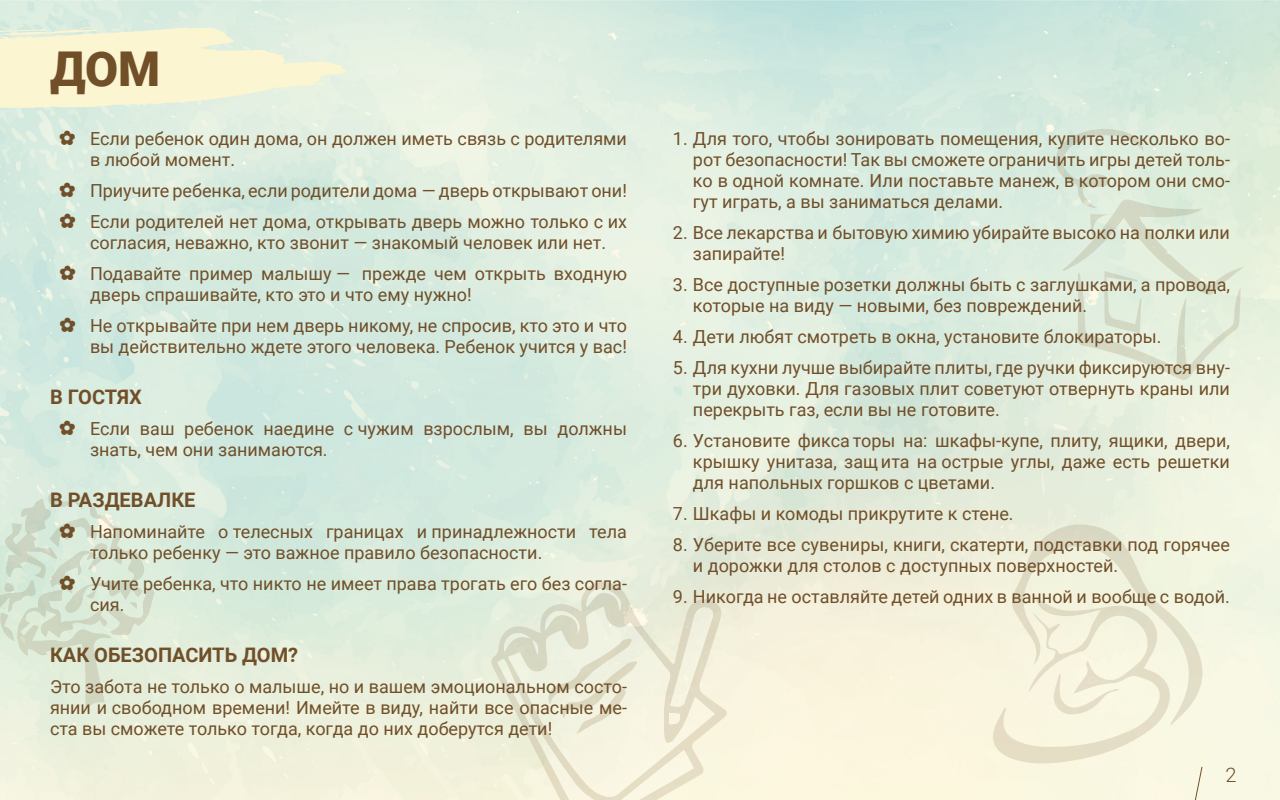
<style>
.page{position:relative;width:1280px;height:800px;background:#fff}
.page>*{position:absolute;margin:0;border:0;box-sizing:border-box;transform-origin:0 0}
.t1{font:900 48px "Roboto";color:#704f29}
.t2{font:700 20px "Roboto";color:#704f29}
.t3{font:300 20px "Roboto";color:#704f29}
.t4{font:18px/21px "Roboto";color:#704f29}
.s1{font-family:"Efon"}
</style>
<div class="page">
<svg style="left:990px;top:524px;width:217px;height:276px;background:#f1f0da"></svg>
<svg style="left:0;top:492px;width:155px;height:216px;background:#d9e6d4"></svg>
<svg style="left:490px;top:580px;width:238px;height:220px;background:#edeeda"></svg>
<svg style="left:498px;top:587px;width:217px;height:213px;background:#ebebd7"></svg>
<svg style="left:1056px;top:126px;width:188px;height:255px;background:#deebd9"></svg>
<svg style="left:0;top:27px;width:347px;height:81px;background:#f3f3d5"></svg>
<h1 class="t1" style="left:50px;top:35px;width:112px">ДОМ</h1>
<p class="t4" style="left:90px;top:128px;width:539px;text-indent:-30px"><span class="s1">"</span> Если ребенок один дома, он должен иметь связь с родителями в любой момент.</p>
<p class="t4" style="left:60px;top:175px;width:569px;line-height:31px"><span class="s1">"</span> Приучите ребенка, если родители дома — дверь открывают они! <span class="s1">"</span> Если родителей нет дома, открывать дверь можно только с их</p>
<p class="t4" style="left:60px;top:227px;width:569px;line-height:31px;text-align:center">согласия, неважно, кто звонит — знакомый человек или нет.<br><span class="s1">"</span> Подавайте пример малышу — прежде чем открыть входную</p>
<p class="t4" style="left:60px;top:279px;width:568px;line-height:31px;text-indent:30px">дверь спрашивайте, кто это и что ему нужно!<br><span class="s1">"</span> Не открывайте при нем дверь никому, не спросив, кто это и что</p>
<p class="t4" style="left:90px;top:336px;width:538px">вы действительно ждете этого человека. Ребенок учится у вас!</p>
<p class="t2" style="left:50px;top:383px;width:93px">В ГОСТЯХ</p>
<p class="t4" style="left:90px;top:418px;width:538px;text-indent:-30px"><span class="s1">"</span> Если ваш ребенок наедине с чужим взрослым, вы должны знать, чем они занимаются.</p>
<p class="t2" style="left:50px;top:486px;width:147px">В РАЗДЕВАЛКЕ</p>
<p class="t4" style="left:90px;top:521px;width:539px;text-indent:-30px"><span class="s1">"</span> Напоминайте о телесных границах и принадлежности тела только ребенку — это важное правило безопасности.</p>
<p class="t4" style="left:90px;top:573px;width:539px;text-indent:-30px"><span class="s1">"</span> Учите ребенка, что никто не имеет права трогать его без согла&shy;сия.</p>
<p class="t2" style="left:50px;top:641px;width:250px">КАК ОБЕЗОПАСИТЬ ДОМ?</p>
<p class="t4" style="left:50px;top:676px;width:579px;text-align:justify">Это забота не только о малыше, но и вашем эмоциональном состо&shy;янии и свободном времени! Имейте в виду, найти все опасные ме&shy;ста вы сможете только тогда, когда до них доберутся дети!</p>
<p class="t4" style="left:693px;top:128px;width:539px;text-align:justify;text-indent:-20px">1. Для того, чтобы зонировать помещения, купите несколько во&shy;рот безопасности! Так вы сможете ограничить игры детей толь&shy;ко в одной комнате. Или поставьте манеж, в котором они смо&shy;гут играть, а вы заниматься делами.</p>
<p class="t4" style="left:693px;top:222px;width:538px;text-indent:-20px">2. Все лекарства и бытовую химию убирайте высоко на полки или запирайте!</p>
<p class="t4" style="left:693px;top:274px;width:539px;text-indent:-20px">3. Все доступные розетки должны быть с заглушками, а провода, которые на виду — новыми, без повреждений.</p>
<p class="t4" style="left:673px;top:326px;width:490px">4. Дети любят смотреть в окна, установите блокираторы.</p>
<p class="t4" style="left:693px;top:357px;width:539px;text-align:justify;text-indent:-20px">5. Для кухни лучше выбирайте плиты, где ручки фиксируются вну&shy;три духовки. Для газовых плит советуют отвернуть краны или перекрыть газ, если вы не готовите.</p>
<p class="t4" style="left:693px;top:430px;width:538px;text-align:justify;text-indent:-20px">6. Установите фикса торы на: шкафы-купе, плиту, ящики, двери, крышку унитаза, защ ита на острые углы, даже есть решетки для напольных горшков с цветами.</p>
<p class="t4" style="left:673px;top:503px;width:342px">7. Шкафы и комоды прикрутите к стене.</p>
<p class="t4" style="left:693px;top:534px;width:538px;text-indent:-20px">8. Уберите все сувениры, книги, скатерти, подставки под горячее и дорожки для столов с доступных поверхностей.</p>
<p class="t4" style="left:673px;top:586px;width:558px">9. Никогда не оставляйте детей одних в ванной и вообще с водой.</p>
<p class="t3" style="left:1225px;top:761px;width:13px">2</p>
</div>
